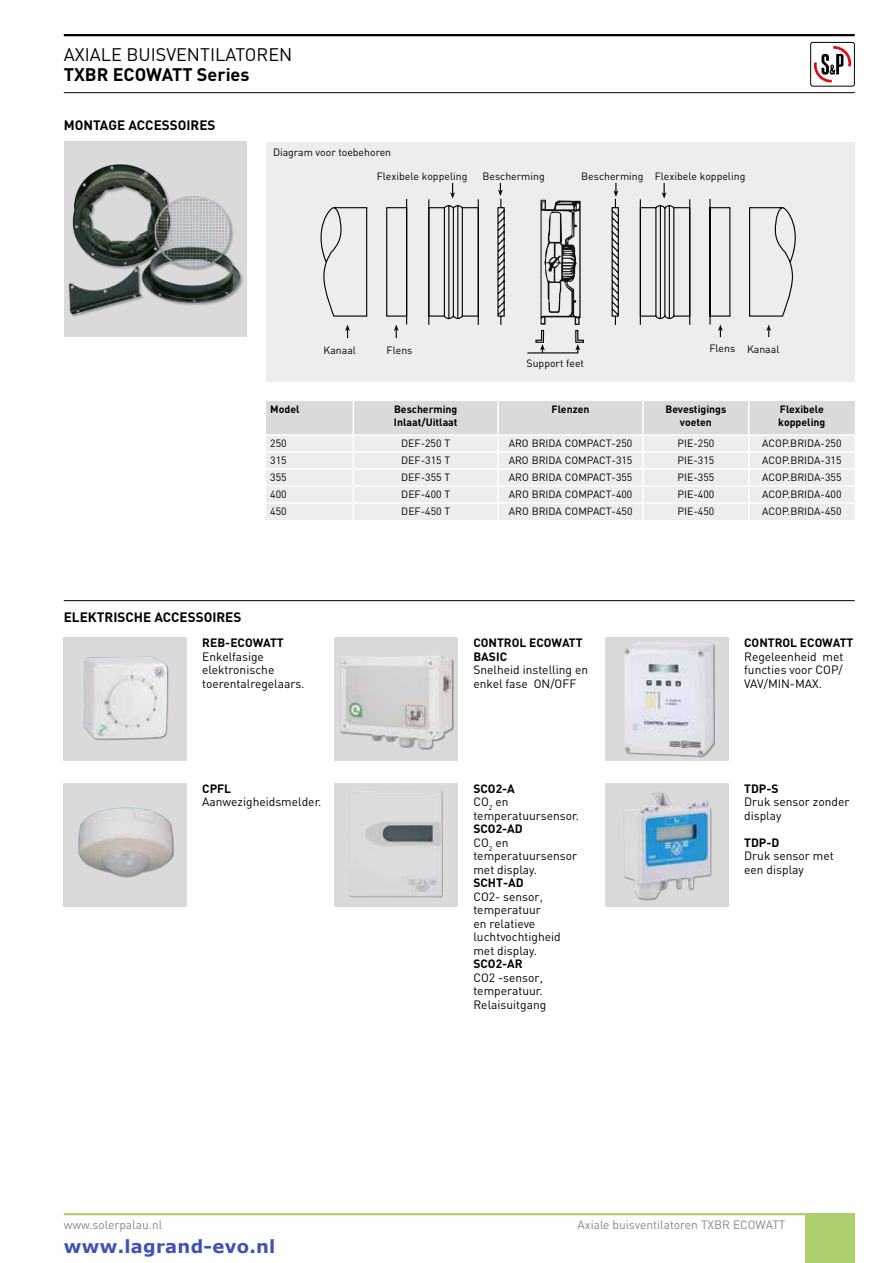
<style>
.page{position:relative;width:893px;height:1263px;background:#fff}
.page>*{position:absolute;margin:0;border:0;box-sizing:border-box;transform-origin:0 0}
.t1{font:18px "DIN";color:#000}
.t2{font:700 18px "Verdana";color:#3f52b5}
.t3{font:700 18px "DIN";color:#000}
.t4{font:700 13.5px "DIN";color:#000}
.t5{font:12px/13.5px "DIN";color:#000}
.t6{font:700 12px/13.5px "DIN";color:#000}
.t7{font:12px "DIN";color:#878787}
.t8{font:10.5px "DIN";color:#000}
.t9{font:700 10.5px/12.6px "DIN";color:#000}
.s1{font-weight:700}
</style>
<div class="page">
<hr style="left:64px;top:1213px;width:791px;height:2px;background:#adce6d">
<div style="left:805px;top:1214px;width:50px;height:49px;background:#adce6d"></div>
<hr style="left:64px;top:34px;width:791px;height:2px;background:#000">
<hr style="left:64px;top:92px;width:791px;height:1px;background:#000">
<svg style="left:814px;top:47px;width:37px;height:36px"></svg>
<div style="left:810px;top:42px;width:45px;height:44px;border:1px solid #000;border-radius:2px"></div>
<div style="left:334px;top:637px;width:124px;height:124px;background:#dadada"></div>
<div style="left:340px;top:656px;width:114px;height:93px;background:#000;opacity:.33"></div>
<img style="left:340px;top:656px;width:112px;height:92px">
<div style="left:334px;top:783px;width:124px;height:123px;background:#dadada"></div>
<div style="left:349px;top:791px;width:94px;height:107px;background:#b4b4b4"></div>
<img style="left:349px;top:790px;width:93px;height:106px">
<div style="left:64px;top:637px;width:123px;height:124px;background:#dadada"></div>
<div style="left:84px;top:657px;width:85px;height:84px;background:#000;opacity:.33"></div>
<img style="left:84px;top:657px;width:83px;height:82px">
<div style="left:605px;top:637px;width:124px;height:124px;background:#dadada"></div>
<div style="left:624px;top:642px;width:91px;height:116px;background:#000;opacity:.33"></div>
<img style="left:624px;top:642px;width:90px;height:114px">
<div style="left:605px;top:783px;width:124px;height:123px;background:#dadada"></div>
<div style="left:624px;top:791px;width:88px;height:109px;background:#000;opacity:.33"></div>
<img style="left:623px;top:791px;width:87px;height:108px">
<div style="left:64px;top:783px;width:123px;height:123px;background:#dadada"></div>
<div style="left:78px;top:808px;width:96px;height:69px;background:#000;opacity:.33"></div>
<img style="left:78px;top:808px;width:94px;height:68px">
<svg style="left:266px;top:401px;width:589px;height:119px"></svg>
<hr style="left:64px;top:600px;width:791px;height:1px;background:#000">
<div style="left:266px;top:142px;width:588px;height:239px;background:#ededed"></div>
<svg style="left:749px;top:207px;width:47px;height:131px"></svg>
<svg style="left:709px;top:198px;width:22px;height:140px"></svg>
<svg style="left:320px;top:207px;width:48px;height:132px"></svg>
<svg style="left:386px;top:198px;width:22px;height:141px"></svg>
<svg style="left:428px;top:182px;width:263px;height:172px"></svg>
<hr style="left:640px;top:199px;width:1px;height:126px;background:#000">
<hr style="left:689px;top:199px;width:1px;height:126px;background:#000">
<div style="left:64px;top:141px;width:183px;height:196px;background:#dadada"></div>
<div style="left:68px;top:164px;width:176px;height:154px;background:#000;opacity:.33"></div>
<img style="left:73px;top:163px;width:167px;height:140px">
<h1 class="t1" style="left:64px;top:43px;width:230px">AXIALE BUISVENTILATOREN</h1>
<h1 class="t3" style="left:64px;top:62px;width:187px">TXBR ECOWATT Series</h1>
<p class="t4" style="left:64px;top:117px;width:153px">MONTAGE ACCESSOIRES</p>
<p class="t8" style="left:273px;top:146px;width:120px">Diagram voor toebehoren</p>
<p class="t8" style="left:377px;top:170px;width:92px">Flexibele koppeling</p>
<p class="t8" style="left:482px;top:170px;width:64px">Bescherming</p>
<p class="t8" style="left:655px;top:170px;width:92px">Flexibele koppeling</p>
<p class="t8" style="left:581px;top:170px;width:64px">Bescherming</p>
<p class="t8" style="left:324px;top:344px;width:34px">Kanaal</p>
<p class="t8" style="left:387px;top:343px;width:27px">Flens</p>
<p class="t8" style="left:709px;top:342px;width:72px">Flens Kanaal</p>
<p class="t8" style="left:526px;top:356px;width:59px">Support feet</p>
<p class="t9" style="left:270px;top:403px;width:31px">Model</p>
<p class="t9" style="left:394px;top:403px;width:65px">Bescherming<br>Inlaat/Uitlaat</p>
<p class="t9" style="left:552px;top:403px;width:39px">Flenzen</p>
<p class="t9" style="left:665px;top:403px;width:62px;text-align:center">Bevestigings voeten</p>
<p class="t9" style="left:778px;top:403px;width:49px">Flexibele koppeling</p>
<p class="t8" style="left:270px;top:437px;width:18px">250</p>
<p class="t8" style="left:401px;top:437px;width:51px">DEF-250 T</p>
<p class="t8" style="left:509px;top:437px;width:125px">ARO BRIDA COMPACT-250</p>
<p class="t8" style="left:677px;top:437px;width:38px">PIE-250</p>
<p class="t8" style="left:762px;top:437px;width:81px">ACOP.BRIDA-250</p>
<p class="t8" style="left:270px;top:454px;width:18px">315</p>
<p class="t8" style="left:401px;top:454px;width:51px">DEF-315 T</p>
<p class="t8" style="left:509px;top:454px;width:125px">ARO BRIDA COMPACT-315</p>
<p class="t8" style="left:677px;top:454px;width:38px">PIE-315</p>
<p class="t8" style="left:762px;top:454px;width:81px">ACOP.BRIDA-315</p>
<p class="t8" style="left:270px;top:471px;width:18px">355</p>
<p class="t8" style="left:401px;top:471px;width:51px">DEF-355 T</p>
<p class="t8" style="left:509px;top:471px;width:125px">ARO BRIDA COMPACT-355</p>
<p class="t8" style="left:677px;top:471px;width:38px">PIE-355</p>
<p class="t8" style="left:762px;top:471px;width:81px">ACOP.BRIDA-355</p>
<p class="t8" style="left:270px;top:488px;width:18px">400</p>
<p class="t8" style="left:401px;top:488px;width:51px">DEF-400 T</p>
<p class="t8" style="left:509px;top:488px;width:125px">ARO BRIDA COMPACT-400</p>
<p class="t8" style="left:677px;top:488px;width:38px">PIE-400</p>
<p class="t8" style="left:762px;top:488px;width:81px">ACOP.BRIDA-400</p>
<p class="t8" style="left:270px;top:505px;width:18px">450</p>
<p class="t8" style="left:401px;top:505px;width:51px">DEF-450 T</p>
<p class="t8" style="left:509px;top:505px;width:125px">ARO BRIDA COMPACT-450</p>
<p class="t8" style="left:678px;top:505px;width:38px">PIE-450</p>
<p class="t8" style="left:762px;top:505px;width:81px">ACOP.BRIDA-450</p>
<p class="t4" style="left:64px;top:608px;width:179px">ELEKTRISCHE ACCESSOIRES</p>
<p class="t6" style="left:202px;top:636px;width:83px">REB-ECOWATT</p>
<p class="t5" style="left:202px;top:649px;width:104px">Enkelfasige elektronische toerentalregelaars.</p>
<p class="t6" style="left:473px;top:636px;width:111px">CONTROL ECOWATT<br>BASIC</p>
<p class="t5" style="left:473px;top:663px;width:116px">Snelheid instelling en enkel fase ON/OFF</p>
<p class="t6" style="left:744px;top:636px;width:111px">CONTROL ECOWATT</p>
<p class="t5" style="left:744px;top:649px;width:101px;text-align:justify">Regeleenheid met functies voor COP/ VAV/MIN-MAX.</p>
<p class="t6" style="left:202px;top:781px;width:30px">CPFL</p>
<p class="t5" style="left:202px;top:795px;width:121px">Aanwezigheidsmelder.</p>
<p class="t5" style="left:473px;top:782px;width:107px"><span class="s1">SCO2-A<br></span>CO<sub>2</sub> en temperatuursensor.</p>
<p class="t5" style="left:473px;top:822px;width:105px"><span class="s1">SCO2-AD<br></span>CO<sub>2</sub> en temperatuursensor met display.</p>
<p class="t6" style="left:473px;top:876px;width:52px">SCHT-AD</p>
<p class="t5" style="left:473px;top:890px;width:89px">CO2- sensor, temperatuur<br>en relatieve luchtvochtigheid met display.</p>
<p class="t6" style="left:473px;top:957px;width:51px">SCO2-AR</p>
<p class="t5" style="left:473px;top:971px;width:74px">CO2 -sensor, temperatuur.<br>Relaisuitgang</p>
<p class="t6" style="left:744px;top:781px;width:36px">TDP-S</p>
<p class="t5" style="left:744px;top:795px;width:107px">Druk sensor zonder display</p>
<p class="t6" style="left:744px;top:835px;width:37px">TDP-D</p>
<p class="t5" style="left:744px;top:849px;width:91px">Druk sensor met een display</p>
<p class="t7" style="left:64px;top:1217px;width:100px">www.solerpalau.nl</p>
<p class="t7" style="left:578px;top:1217px;width:209px">Axiale buisventilatoren TXBR ECOWATT</p>
<h1 class="t2" style="left:64px;top:1235px;width:213px">www.lagrand-evo.nl</h1>
</div>
